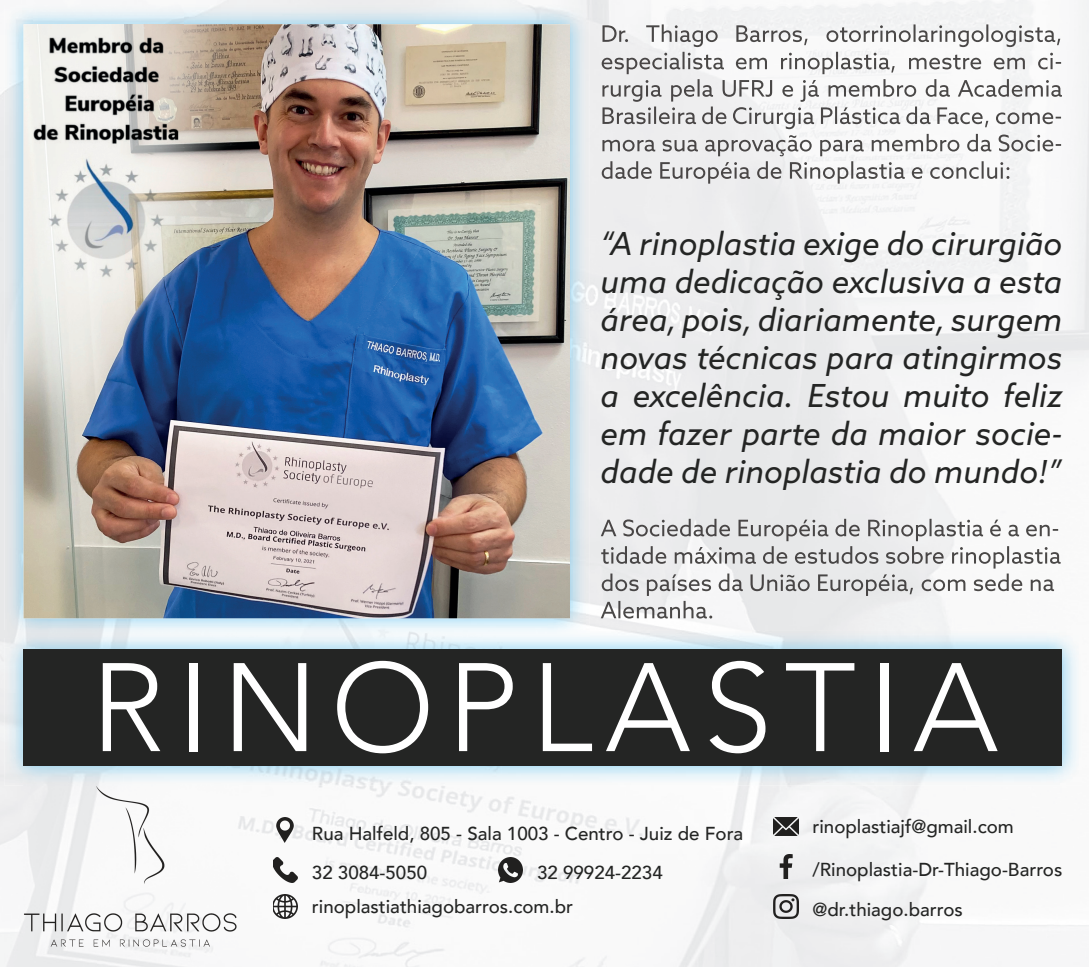
<style>
.page{position:relative;width:1089px;height:967px;background:#fff}
.page>*{position:absolute;margin:0;border:0;box-sizing:border-box;transform-origin:0 0}
.t1{font:300 124.2px "Avenir";letter-spacing:.1em;color:#fff}
.t2{font:italic 31.8px/38.1px "Azo Sans";color:#242524;text-align:justify}
.t3{font:500 18.6px/39.9px "Avenir";color:#242524}
</style>
<div class="page">
<img style="left:199px;top:786px;width:792px;height:181px">
<img style="left:4px;top:5px;width:585px;height:625px">
<img style="left:24px;top:24px;width:546px;height:594px">
<img style="left:4px;top:630px;width:1077px;height:156px">
<img style="left:4px;top:630px;width:585px;height:7px">
<div style="left:24px;top:649px;width:1038px;height:117px;background:#242524"></div>
<img style="left:24px;top:785px;width:215px;height:163px">
<img style="left:273px;top:818px;width:24px;height:24px">
<img style="left:273px;top:894px;width:24px;height:24px">
<img style="left:273px;top:858px;width:24px;height:24px">
<img style="left:498px;top:858px;width:24px;height:24px">
<img style="left:773px;top:814px;width:25px;height:25px">
<img style="left:773px;top:854px;width:25px;height:25px">
<img style="left:773px;top:894px;width:25px;height:24px">
<img style="left:33px;top:6px;width:150px;height:294px">
<img style="left:602px;top:24px;width:460px;height:23px">
<img style="left:601px;top:52px;width:460px;height:22px">
<img style="left:602px;top:79px;width:460px;height:23px">
<img style="left:602px;top:106px;width:459px;height:23px">
<img style="left:602px;top:134px;width:459px;height:22px">
<img style="left:601px;top:161px;width:408px;height:23px">
<img style="left:600px;top:519px;width:458px;height:22px">
<img style="left:601px;top:546px;width:460px;height:23px">
<img style="left:601px;top:573px;width:453px;height:23px">
<img style="left:600px;top:601px;width:112px;height:17px">
<p class="t2" style="left:600px;top:224px;width:463px">“A rinoplastia exige do cirurgião uma dedicação exclusiva a esta área, pois, diariamente, surgem novas técnicas para atingirmos a excelência. Estou muito feliz em fazer parte da maior socie&shy;dade de rinoplastia do mundo!”</p>
<h1 class="t1" style="left:91px;top:635px;width:909px">RINOPLASTIA</h1>
<p class="t3" style="left:312px;top:812px;width:433px">Rua Halfeld, 805 - Sala 1003 - Centro - Juiz de Fora</p>
<p class="t3" style="left:312px;top:852px;width:117px">32 3084-5050</p>
<p class="t3" style="left:537px;top:852px;width:127px">32 99924-2234</p>
<p class="t3" style="left:312px;top:885px;width:263px">rinoplastiathiagobarros.com.br</p>
<p class="t3" style="left:812px;top:806px;width:203px">rinoplastiajf@gmail.com</p>
<p class="t3" style="left:812px;top:848px;width:251px">/Rinoplastia-Dr-Thiago-Barros @dr.thiago.barros</p>
</div>
